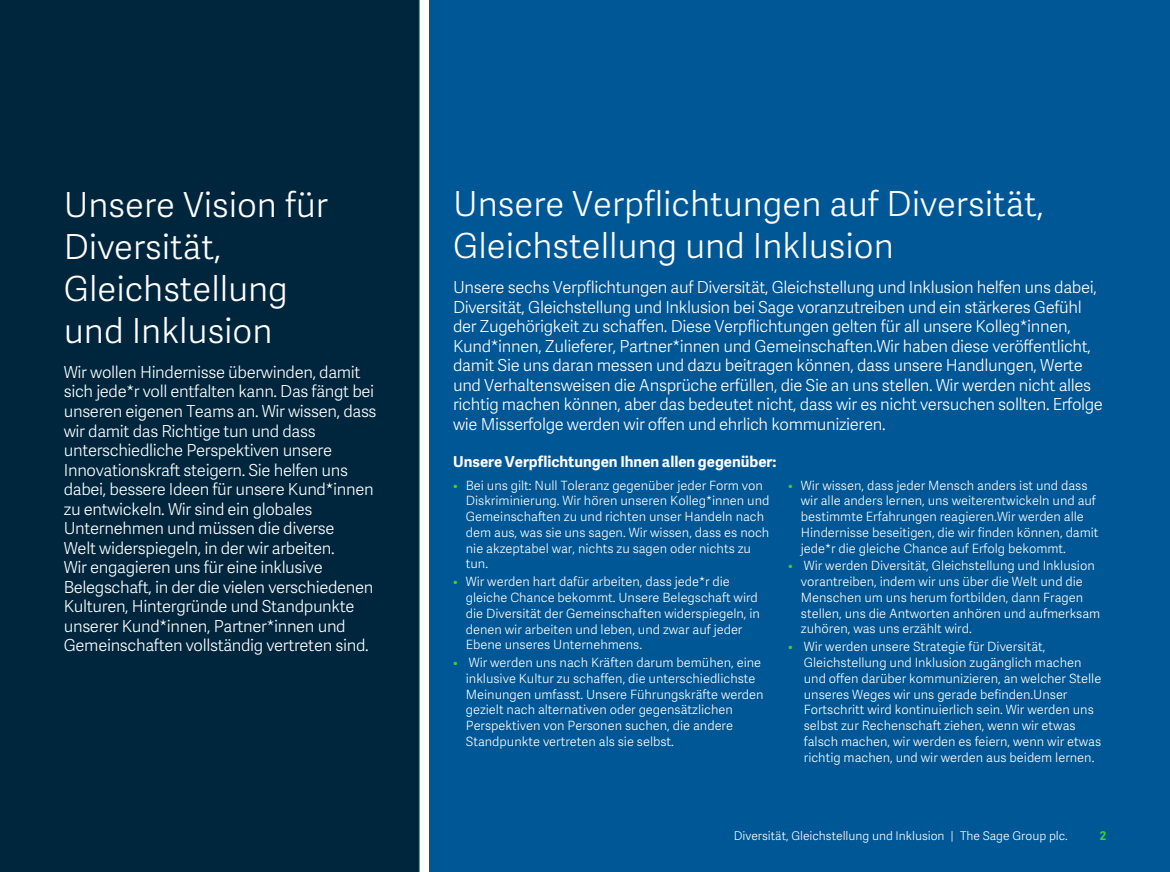
<style>
.page{position:relative;width:1170px;height:872px;background:#fff}
.page>*{position:absolute;margin:0;border:0;box-sizing:border-box;transform-origin:0 0}
.t1{font:34.5px/42px "Adelle Sans SAGE Lt";color:#fff}
.t2{font:16.5px/19.5px "Adelle Sans SAGE Lt";letter-spacing:-.02em;color:#fff}
.t3{font:700 15px "Adelle Sans SAGE";color:#fff}
.t4{font:12.75px/15.8px "Adelle Sans SAGE Lt";color:#fff}
.t5{font:12px "Adelle Sans SAGE Lt";color:#fff}
.t6{font:700 12px "Adelle Sans SAGE";color:#38d430}
.s1{color:#38d430}
</style>
<div class="page">
<div style="left:0;top:0;width:420px;height:872px;background:#00263d"></div>
<div style="left:429px;top:0;width:740px;height:872px;background:#005795"></div>
<h1 class="t1" style="left:64px;top:183px;width:266px">Unsere Vision für<br>Diversität,<br>Gleichstellung und Inklusion</h1>
<h1 class="t1" style="left:453px;top:182px;width:592px">Unsere Verpflichtungen auf Diversität,<br>Gleichstellung und Inklusion</h1>
<p class="t2" style="left:64px;top:362px;width:314px">Wir wollen Hindernisse überwinden, damit sich jede*r voll entfalten kann. Das fängt bei unseren eigenen Teams an. Wir wissen, dass wir damit das Richtige tun und dass unterschiedliche Perspektiven unsere Innovationskraft steigern. Sie helfen uns dabei, bessere Ideen für unsere Kund*innen zu entwickeln. Wir sind ein globales Unternehmen und müssen die diverse<br>Welt widerspiegeln, in der wir arbeiten.<br>Wir engagieren uns für eine inklusive Belegschaft, in der die vielen verschiedenen Kulturen, Hintergründe und Standpunkte unserer Kund*innen, Partner*innen und Gemeinschaften vollständig vertreten sind.</p>
<p class="t2" style="left:453px;top:277px;width:651px">Unsere sechs Verpflichtungen auf Diversität, Gleichstellung und Inklusion helfen uns dabei, Diversität, Gleichstellung und Inklusion bei Sage voranzutreiben und ein stärkeres Gefühl der Zugehörigkeit zu schaffen. Diese Verpflichtungen gelten für all unsere Kolleg*innen, Kund*innen, Zulieferer, Partner*innen und Gemeinschaften.Wir haben diese veröffentlicht, damit Sie uns daran messen und dazu beitragen können, dass unsere Handlungen, Werte und Verhaltensweisen die Ansprüche erfüllen, die Sie an uns stellen. Wir werden nicht alles richtig machen können, aber das bedeutet nicht, dass wir es nicht versuchen sollten. Erfolge wie Misserfolge werden wir offen und ehrlich kommunizieren.</p>
<p class="t3" style="left:453px;top:450px;width:325px">Unsere Verpflichtungen Ihnen allen gegenüber:</p>
<p class="t4" style="left:800px;top:477px;width:299px;text-indent:-13px"><span class="s1">•</span> Wir wissen, dass jeder Mensch anders ist und dass wir alle anders lernen, uns weiterentwickeln und auf bestimmte Erfahrungen reagieren.Wir werden alle Hindernisse beseitigen, die wir finden können, damit jede*r die gleiche Chance auf Erfolg bekommt.</p>
<p class="t4" style="left:800px;top:557px;width:301px;text-indent:-13px"><span class="s1">•</span> Wir werden Diversität, Gleichstellung und Inklusion vorantreiben, indem wir uns über die Welt und die Menschen um uns herum fortbilden, dann Fragen stellen, uns die Antworten anhören und aufmerksam zuhören, was uns erzählt wird.</p>
<p class="t4" style="left:803px;top:638px;width:299px;text-indent:-16px"><span class="s1">•</span> Wir werden unsere Strategie für Diversität, Gleichstellung und Inklusion zugänglich machen und offen darüber kommunizieren, an welcher Stelle unseres Weges wir uns gerade befinden.Unser Fortschritt wird kontinuierlich sein. Wir werden uns selbst zur Rechenschaft ziehen, wenn wir etwas falsch machen, wir werden es feiern, wenn wir etwas richtig machen, und wir werden aus beidem lernen.</p>
<p class="t4" style="left:466px;top:477px;width:305px;text-indent:-13px"><span class="s1">•</span> Bei uns gilt: Null Toleranz gegenüber jeder Form von Diskriminierung. Wir hören unseren Kolleg*innen und Gemeinschaften zu und richten unser Handeln nach dem aus, was sie uns sagen. Wir wissen, dass es noch nie akzeptabel war, nichts zu sagen oder nichts zu tun.</p>
<p class="t4" style="left:466px;top:573px;width:295px;text-indent:-13px"><span class="s1">•</span> Wir werden hart dafür arbeiten, dass jede*r die gleiche Chance bekommt. Unsere Belegschaft wird die Diversität der Gemeinschaften widerspiegeln, in denen wir arbeiten und leben, und zwar auf jeder Ebene unseres Unternehmens.</p>
<p class="t4" style="left:466px;top:654px;width:299px;text-indent:-13px"><span class="s1">•</span> Wir werden uns nach Kräften darum bemühen, eine inklusive Kultur zu schaffen, die unterschiedlichste Meinungen umfasst. Unsere Führungskräfte werden gezielt nach alternativen oder gegensätzlichen Perspektiven von Personen suchen, die andere Standpunkte vertreten als sie selbst.</p>
<p class="t5" style="left:733px;top:827px;width:335px">Diversität, Gleichstellung und Inklusion | The Sage Group plc.</p>
<p class="t6" style="left:1099px;top:827px;width:8px">2</p>
</div>
